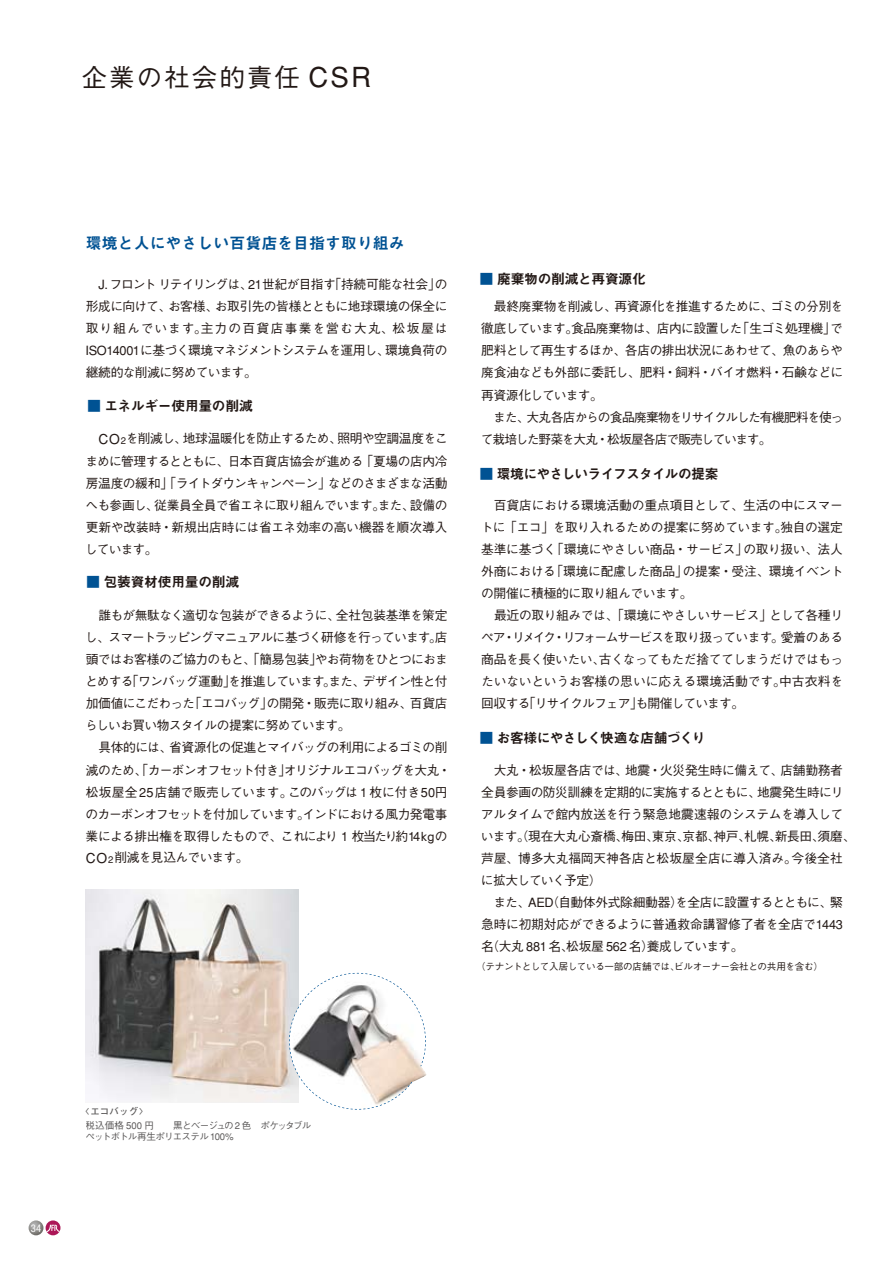
<style>
.page{position:relative;width:893px;height:1263px;background:#fff}
.page>*{position:absolute;margin:0;border:0;box-sizing:border-box;transform-origin:0 0}
.t1{font:500 25.5px "Gothic BBB";letter-spacing:.08em;color:#221815}
.t2{font:15.9px "Midashi Go MB31";color:#005293}
.t3{font:13.8px "Midashi Go MB31";letter-spacing:-.03em;color:#221815}
.t4{font:13.8px "Midashi Go MB31";letter-spacing:-.065em;color:#221815}
.t5{font:500 12.75px/22px "Gothic BBB";letter-spacing:-.04em;color:#221815;text-align:justify}
.t6{font:500 12.75px/22px "Gothic BBB";letter-spacing:-.06em;color:#221815}
.t7{font:condensed 10.65px "Helvetica Neue";color:#fff}
.t8{font:500 9.6px/13.8px "Gothic BBB";letter-spacing:-.075em;color:#595757}
.t9{font:500 9.6px "Gothic BBB";letter-spacing:-.035em;color:#221815}
.s1{font-size:27.6px}
.s2{color:#005293}
.s3{font-size:13.8px}
.s4{font-size:9.6px}
.s5{font-family:"Futo Go B101";font-weight:700}
</style>
<div class="page">
<img style="left:86px;top:890px;width:212px;height:212px">
<svg style="left:289px;top:973px;width:137px;height:136px"></svg>
<svg style="left:29px;top:1220px;width:31px;height:15px"></svg>
<p class="t1" style="left:82px;top:63px;width:291px">企業の社会的責任 <span class="s1">CSR</span></p>
<p class="t2" style="left:86px;top:234px;width:320px">環境と人にやさしい百貨店を目指す取り組み</p>
<p class="t5" style="left:86px;top:274px;width:364px">　J. フロント リテイリングは、21世紀が目指す「持続可能な社会」の形成に向けて、お客様、お取引先の皆様とともに地球環境の保全に取り組んでいます。主力の百貨店事業を営む大丸、松坂屋はISO14001に基づく環境マネジメントシステムを運用し、環境負荷の継続的な削減に努めています。</p>
<p class="t3" style="left:87px;top:398px;width:167px"><span class="s2">■</span> エネルギー使用量の削減</p>
<p class="t5" style="left:85px;top:428px;width:364px;text-indent:14px"><span class="s3">CO</span><span class="s4">2</span>を削減し、地球温暖化を防止するため、照明や空調温度をこまめに管理するとともに、日本百貨店協会が進める「夏場の店内冷房温度の緩和」「ライトダウンキャンペーン」などのさまざまな活動へも参画し、従業員全員で省エネに取り組んでいます。また、設備の更新や改装時・新規出店時には省エネ効率の高い機器を順次導入しています。</p>
<p class="t3" style="left:86px;top:573px;width:155px"><span class="s2">■</span> 包装資材使用量の削減</p>
<p class="t6" style="left:85px;top:605px;width:367px">　誰もが無駄なく適切な包装ができるように、全社包装基準を策定し、スマートラッピングマニュアルに基づく研修を行っています。店頭ではお客様のご協力のもと、「簡易包装」やお荷物をひとつにおまとめする「ワンバッグ運動」を推進しています。また、デザイン性と付加価値にこだわった「エコバッグ」の開発・販売に取り組み、百貨店らしいお買い物スタイルの提案に努めています。<br>　具体的には、省資源化の促進とマイバッグの利用によるゴミの削減のため、「カーボンオフセット付き」オリジナルエコバッグを大丸・松坂屋全25店舗で販売しています。このバッグは 1 枚に付き50円のカーボンオフセットを付加しています。インドにおける風力発電事業による排出権を取得したもので、これにより 1 枚当たり約14ｋｇの<span class="s3">CO</span><span class="s4">2</span>削減を見込んでいます。</p>
<p class="t3" style="left:480px;top:270px;width:168px"><span class="s2">■</span> 廃棄物の削減と再資源化</p>
<p class="t6" style="left:481px;top:296px;width:364px">　最終廃棄物を削減し、再資源化を推進するために、ゴミの分別を徹底しています。食品廃棄物は、店内に設置した「生ゴミ処理機」で肥料として再生するほか、各店の排出状況にあわせて、魚のあらや廃食油なども外部に委託し、肥料・飼料・バイオ燃料・石鹸などに再資源化しています。<br>　また、大丸各店からの食品廃棄物をリサイクルした有機肥料を使って栽培した野菜を大丸・松坂屋各店で販売しています。</p>
<p class="t4" style="left:480px;top:466px;width:240px"><span class="s2">■</span> 環境にやさしいライフスタイルの提案</p>
<p class="t5" style="left:481px;top:494px;width:364px;text-align:left">　百貨店における環境活動の重点項目として、生活の中にスマートに「エコ」を取り入れるための提案に努めています。独自の選定基準に基づく「環境にやさしい商品・サービス」の取り扱い、法人外商における「環境に配慮した商品」の提案・受注、環境イベントの開催に積極的に取り組んでいます。<br>　最近の取り組みでは、「環境にやさしいサービス」として各種リペア・リメイク・リフォームサービスを取り扱っています。愛着のある商品を長く使いたい、古くなってもただ捨ててしまうだけではもったいないというお客様の思いに応える環境活動です。中古衣料を回収する「リサイクルフェア」も開催しています。</p>
<p class="t3" style="left:480px;top:730px;width:228px"><span class="s2">■</span> お客様にやさしく快適な店舗づくり</p>
<p class="t5" style="left:481px;top:759px;width:376px;text-align:left">　大丸・松坂屋各店では、地震・火災発生時に備えて、店舗勤務者全員参画の防災訓練を定期的に実施するとともに、地震発生時にリアルタイムで館内放送を行う緊急地震速報のシステムを導入しています。（現在大丸心斎橋、梅田、東京、京都、神戸、札幌、新長田、須磨、芦屋、博多大丸福岡天神各店と松坂屋全店に導入済み。今後全社に拡大していく予定）<br>　また、AED（自動体外式除細動器）を全店に設置するとともに、緊急時に初期対応ができるように普通救命講習修了者を全店で1443名（大丸 881 名、松坂屋 562 名）養成しています。</p>
<p class="t9" style="left:476px;top:961px;width:348px">（テナントとして入居している一部の店舗では、ビルオーナー会社との共用を含む）</p>
<p class="t7" style="left:31px;top:1222px;width:12px">34</p>
<p class="t8" style="left:86px;top:1104px;width:246px;text-indent:-5px"><span class="s5">〈エコバッグ〉<br></span>税込価格 500 円　　黒とベージュの2 色　ポケッタブル　　</p>
<p class="t8" style="left:85px;top:1130px;width:150px">ペットボトル再生ポリエステル 100%</p>
</div>
